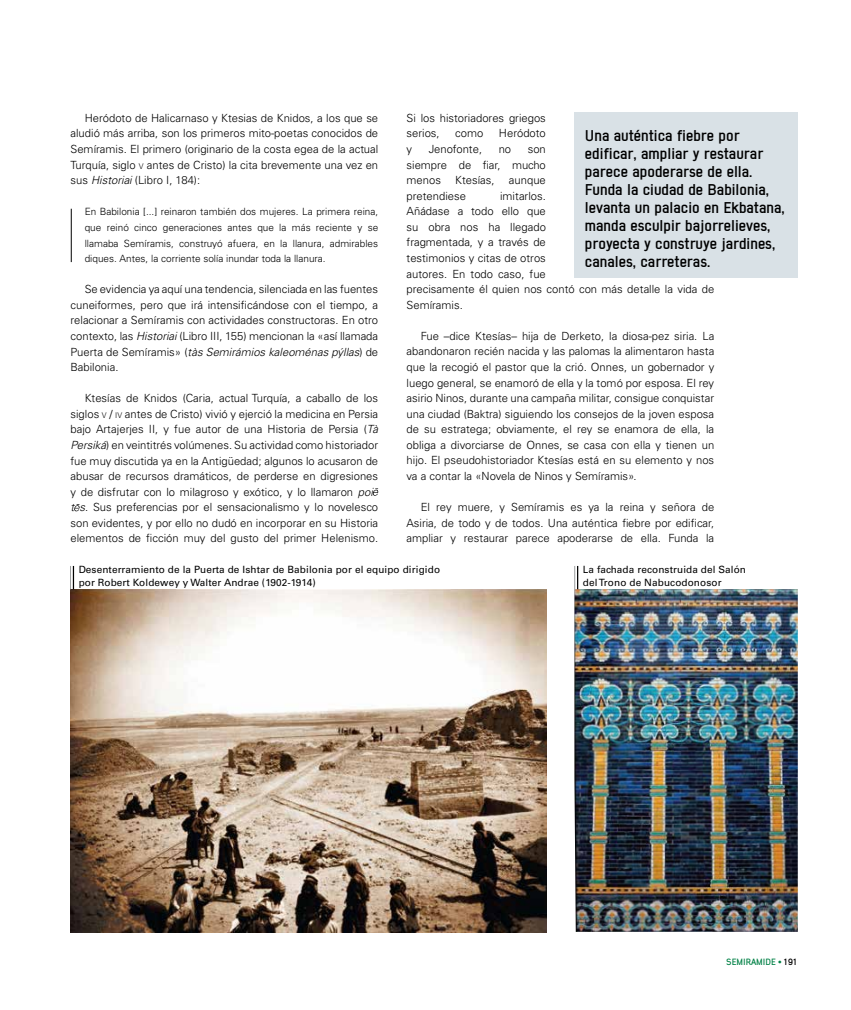
<style>
.page{position:relative;width:851px;height:1010px;background:#fff}
.page>*{position:absolute;margin:0;border:0;box-sizing:border-box;transform-origin:0 0}
.t1{font:700 15px/18px "Early Times";color:#000}
.t2{font:300 11.25px/15.6px "Univers LT Std";color:#000;text-align:justify}
.t3{font:300 10px/15.6px "Univers LT Std";color:#000;text-align:justify}
.t4{font:10px/12.5px "Univers LT Std";letter-spacing:.01em;color:#000}
.t5{font:700 8.75px "Early Times";color:#008146}
.s1{font-size:7.88px}
.s2{font-style:italic}
.s3{color:#000}
</style>
<div class="page">
<svg style="left:372px;top:488px;width:6px;height:8px"></svg>
<svg style="left:74px;top:504px;width:6px;height:7px"></svg>
<img style="left:70px;top:589px;width:476px;height:343px">
<img style="left:574px;top:589px;width:223px;height:343px">
<svg style="left:70px;top:566px;width:4px;height:23px"></svg>
<svg style="left:574px;top:566px;width:4px;height:23px"></svg>
<div style="left:574px;top:112px;width:223px;height:166px;background:#d9e1e6"></div>
<hr style="left:71px;top:209px;width:1px;height:53px;background:#000">
<p class="t2" style="left:406px;top:110px;width:141px">Si los historiadores griegos serios,</p>
<p class="t2" style="left:70px;top:110px;width:309px;text-indent:14px">Heródoto de Halicarnaso y Ktesias de Knidos, a los que se aludió más arriba, son los primeros mito-poetas conocidos de Semíramis. El primero (originario de la costa egea de la actual Turquía, siglo <span class="s1">V</span> antes de Cristo) la cita brevemente una vez en sus <span class="s2">Historiai</span> (Libro I, 184):</p>
<p class="t3" style="left:85px;top:204px;width:295px">En Babilonia [...] reinaron también dos mujeres. La primera reina, que reinó cinco generaciones antes que la más reciente y se llamaba Semíramis, construyó afuera, en la llanura, admirables diques. Antes, la corriente solía inundar toda la llanura.</p>
<p class="t2" style="left:70px;top:281px;width:309px;text-indent:14px">Se evidencia ya aquí una tendencia, silenciada en las fuentes cuneiformes, pero que irá intensificándose con el tiempo, a relacionar a Semíramis con actividades constructoras. En otro contexto, las <span class="s2">Historiai</span> (Libro III, 155) mencionan la «así llamada Puerta de Semíramis» (<span class="s2">tàs Semirámios kaleoménas pýllas</span>) de Babilonia.</p>
<p class="t2" style="left:70px;top:390px;width:309px;text-align:left;text-indent:14px">Ktesías de Knidos (Caria, actual Turquía, a caballo de los siglos <span class="s1">V</span> / <span class="s1">IV</span> antes de Cristo) vivió y ejerció la medicina en Persia bajo Artajerjes II, y fue autor de una Historia de Persia (<span class="s2">Tà Persiká</span>) en veintitrés volúmenes. Su actividad como historiador fue muy discutida ya en la Antigüedad; algunos lo acusaron de abusar de recursos dramáticos, de perderse en digresiones y de disfrutar con lo milagroso y exótico, y lo llamaron <span class="s2">poi t s</span>. Sus preferencias por el sensacionalismo y lo novelesco son evidentes, y por ello no dudó en incorporar en su Historia elementos de ficción muy del gusto del primer Helenismo.</p>
<p class="t2" style="left:455px;top:126px;width:30px">como</p>
<p class="t2" style="left:499px;top:126px;width:48px">Heródoto</p>
<h1 class="t1" style="left:584px;top:127px;width:201px">Una auténtica fiebre por edificar, ampliar y restaurar parece apoderarse de ella.<br>Funda la ciudad de Babilonia, levanta un palacio en Ekbatana, manda esculpir bajorrelieves, proyecta y construye jardines, canales, carreteras.</h1>
<p class="t2" style="left:406px;top:141px;width:7px">y</p>
<p class="t2" style="left:428px;top:141px;width:55px">Jenofonte,</p>
<p class="t2" style="left:498px;top:141px;width:14px">no</p>
<p class="t2" style="left:406px;top:141px;width:141px;text-indent:121px">son siempre de fiar, mucho menos</p>
<p class="t2" style="left:455px;top:172px;width:41px">Ktesías,</p>
<p class="t2" style="left:509px;top:172px;width:38px">aunque</p>
<p class="t2" style="left:406px;top:188px;width:61px">pretendiese</p>
<p class="t2" style="left:406px;top:188px;width:309px;text-align:left;text-indent:93px">imitarlos.<br>Añádase a todo ello que<br>su obra nos ha llegado<br>fragmentada, y a través de<br>testimonios y citas de otros<br>autores. En todo caso, fue<br>precisamente él quien nos contó con más detalle la vida de<br>Semíramis.</p>
<p class="t2" style="left:406px;top:328px;width:309px;text-indent:14px">Fue –dice Ktesías– hija de Derketo, la diosa-pez siria. La abandonaron recién nacida y las palomas la alimentaron hasta que la recogió el pastor que la crió. Onnes, un gobernador y luego general, se enamoró de ella y la tomó por esposa. El rey asirio Ninos, durante una campaña militar, consigue conquistar una ciudad (Baktra) siguiendo los consejos de la joven esposa de su estratega; obviamente, el rey se enamora de ella, la obliga a divorciarse de Onnes, se casa con ella y tienen un hijo. El pseudohistoriador Ktesías está en su elemento y nos va a contar la «Novela de Ninos y Semíramis».</p>
<p class="t2" style="left:406px;top:499px;width:309px;text-indent:14px">El rey muere, y Semíramis es ya la reina y señora de Asiria, de todo y de todos. Una auténtica fiebre por edificar, ampliar y restaurar parece apoderarse de ella. Funda la</p>
<p class="t4" style="left:79px;top:563px;width:363px">Desenterramiento de la Puerta de Ishtar de Babilonia por el equipo dirigido por Robert Koldewey y Walter Andrae (1902-1914)</p>
<p class="t4" style="left:582px;top:563px;width:165px">La fachada reconstruida del Salón del Trono de Nabucodonosor</p>
<p class="t5" style="left:726px;top:957px;width:72px">SEMIRAMIDE • <span class="s3">191</span></p>
</div>
